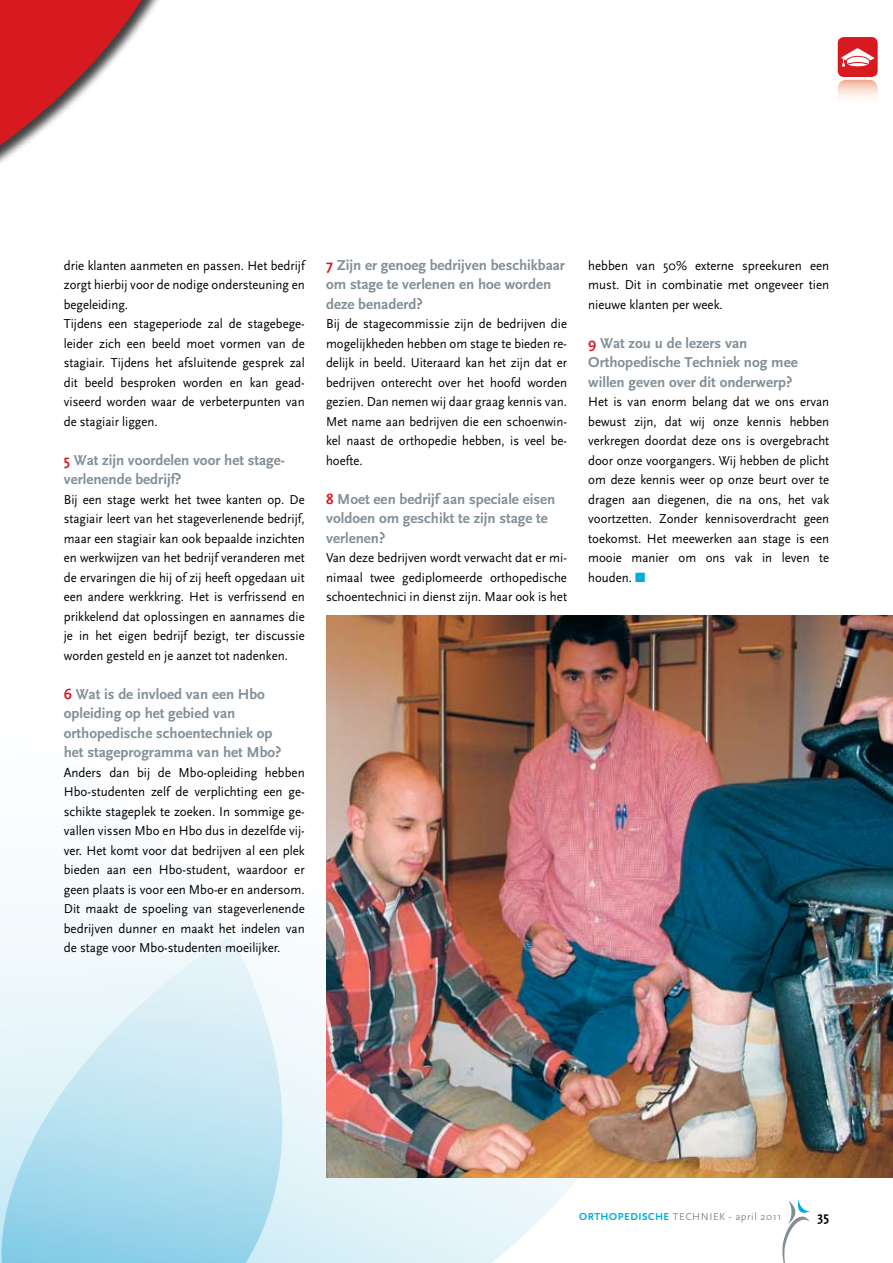
<style>
.page{position:relative;width:893px;height:1263px;background:#fff}
.page>*{position:absolute;margin:0;border:0;box-sizing:border-box;transform-origin:0 0}
.t1{font:700 15px/19.5px "AD Scala Sans";color:#828f97}
.t2{font:13.5px/19.5px "AD Scala Sans";color:#000;text-align:justify;scale:.95 1}
.t3{font:13.5px/19.5px "AD Scala Sans";color:#000;text-align:justify;scale:.96 1}
.t4{font:700 13.5px "AD Scala Sans";color:#000}
.t5{font:10.5px "AD Scala Sans";letter-spacing:.05em;color:#828f97}
.s1{color:#d71920}
.s2{color:#00addc}
.s3{font-weight:700;color:#00addc}
</style>
<div class="page">
<svg style="left:782px;top:1199px;width:28px;height:64px"></svg>
<svg style="left:321px;top:1015px;width:257px;height:248px"></svg>
<svg style="left:0;top:903px;width:321px;height:360px"></svg>
<svg style="left:0;top:0;width:159px;height:163px"></svg>
<svg style="left:838px;top:80px;width:40px;height:39px"></svg>
<div style="left:836px;top:36px;width:43px;height:42px;background:#d71920;border-radius:7px"></div>
<div style="left:835px;top:35px;width:45px;height:45px;border:3px solid #fff;border-radius:7px"></div>
<svg style="left:841px;top:47px;width:36px;height:20px"></svg>
<img style="left:326px;top:615px;width:567px;height:563px">
<p class="t2" style="left:64px;top:256px;width:255px;text-align:left">drie klanten aanmeten en passen. Het bedrijf zorgt hierbij voor de nodige ondersteuning en begeleiding.<br>Tijdens een stageperiode zal de stagebege&shy;leider zich een beeld moet vormen van de stagiair. Tijdens het afsluitende gesprek zal dit beeld besproken worden en kan gead&shy;viseerd worden waar de verbeterpunten van de stagiair liggen.</p>
<p class="t1" style="left:64px;top:451px;width:223px"><span class="s1">5</span> Wat zijn voordelen voor het stage&shy;verlenende bedrijf?</p>
<p class="t2" style="left:64px;top:490px;width:255px">Bij een stage werkt het twee kanten op. De stagiair leert van het stageverlenende bedrijf, maar een stagiair kan ook bepaalde inzichten en werkwijzen van het bedrijf veranderen met de ervaringen die hij of zij heeft opgedaan uit een andere werkkring. Het is verfrissend en prikkelend dat oplossingen en aannames die je in het eigen bedrijf bezigt, ter discussie worden gesteld en je aanzet tot nadenken.</p>
<p class="t1" style="left:64px;top:685px;width:219px"><span class="s1">6</span> Wat is de invloed van een Hbo opleiding op het gebied van orthopedische schoentechniek op het stageprogramma van het Mbo?</p>
<p class="t3" style="left:64px;top:763px;width:253px">Anders dan bij de Mbo-opleiding hebben Hbo-studenten zelf de verplichting een ge&shy;schikte stageplek te zoeken. In sommige ge&shy;vallen vissen Mbo en Hbo dus in dezelfde vij&shy;ver. Het komt voor dat bedrijven al een plek bieden aan een Hbo-student, waardoor er geen plaats is voor een Mbo-er en andersom.<br>Dit maakt de spoeling van stageverlenende bedrijven dunner en maakt het indelen van de stage voor Mbo-studenten moeilijker.</p>
<p class="t1" style="left:326px;top:256px;width:240px"><span class="s1">7</span> Zijn er genoeg bedrijven beschikbaar om stage te verlenen en hoe worden deze benaderd?</p>
<p class="t2" style="left:326px;top:314px;width:255px">Bij de stagecommissie zijn de bedrijven die mogelijkheden hebben om stage te bieden re&shy;delijk in beeld. Uiteraard kan het zijn dat er bedrijven onterecht over het hoofd worden gezien. Dan nemen wij daar graag kennis van.<br>Met name aan bedrijven die een schoenwin&shy;kel naast de orthopedie hebben, is veel be&shy;hoefte.</p>
<p class="t1" style="left:326px;top:490px;width:231px"><span class="s1">8</span> Moet een bedrijf aan speciale eisen voldoen om geschikt te zijn stage te verlenen?</p>
<p class="t3" style="left:326px;top:548px;width:252px">Van deze bedrijven wordt verwacht dat er mi&shy;nimaal twee gediplomeerde orthopedische schoentechnici in dienst zijn. Maar ook is het</p>
<p class="t3" style="left:588px;top:256px;width:253px">hebben van 50% externe spreekuren een must. Dit in combinatie met ongeveer tien nieuwe klanten per week.</p>
<p class="t1" style="left:588px;top:334px;width:211px"><span class="s1">9</span> Wat zou u de lezers van<br>Orthopedische Techniek nog mee willen geven over dit onderwerp?</p>
<p class="t2" style="left:588px;top:392px;width:255px">Het is van enorm belang dat we ons ervan bewust zijn, dat wij onze kennis hebben verkregen doordat deze ons is overgebracht door onze voorgangers. Wij hebben de plicht om deze kennis weer op onze beurt over te dragen aan diegenen, die na ons, het vak voortzetten. Zonder kennisoverdracht geen toekomst. Het meewerken aan stage is een mooie manier om ons vak in leven te houden. <span class="s2">■</span></p>
<p class="t5" style="left:579px;top:1211px;width:204px"><span class="s3">ORTHOPEDISCHE</span> TECHNIEK - april 2011</p>
<p class="t4" style="left:817px;top:1209px;width:13px">35</p>
</div>
